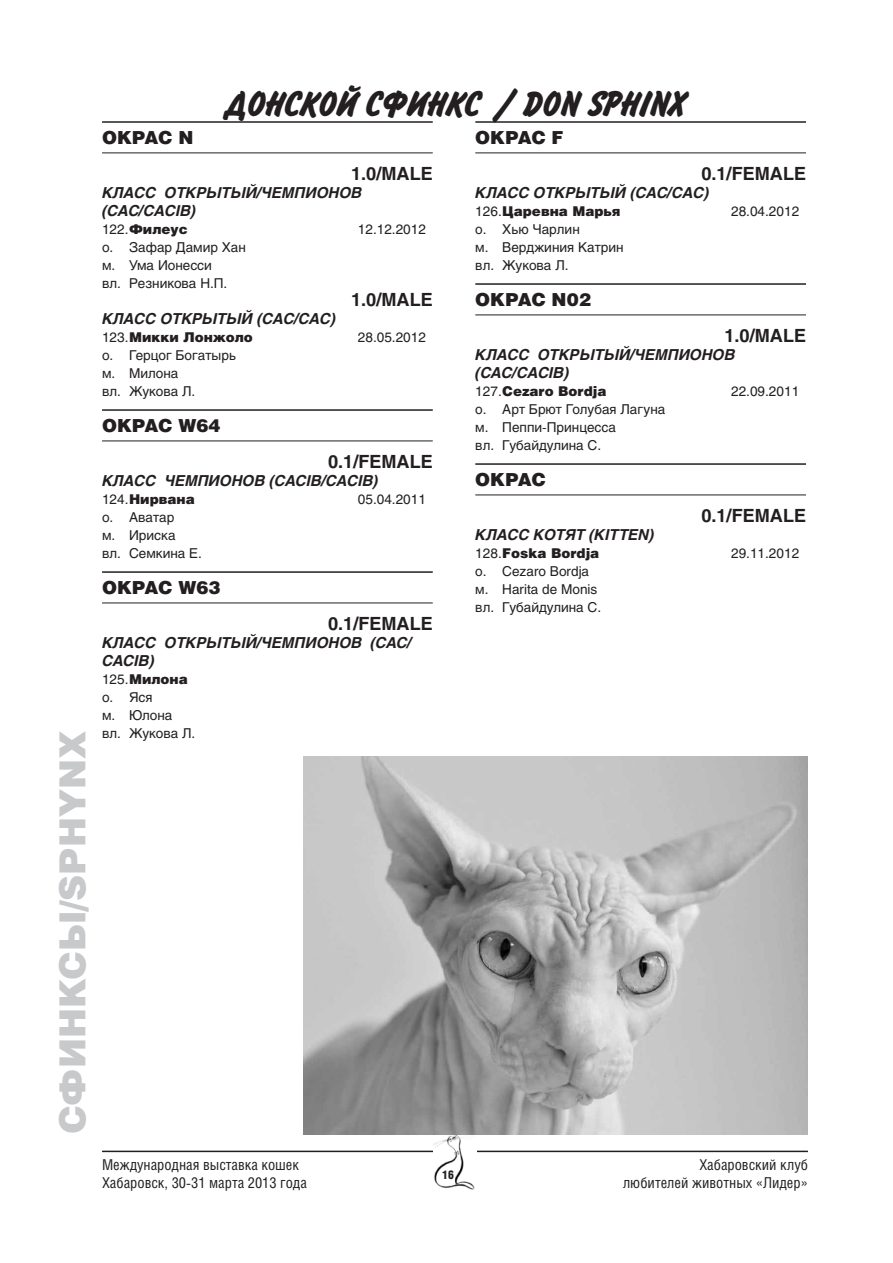
<style>
.page{position:relative;width:893px;height:1263px;background:#fff}
.page>*{position:absolute;margin:0;border:0;box-sizing:border-box;transform-origin:0 0}
.t1{font:700 36px "Inform C";color:#231f20}
.t2{font:900 36px "Helios";color:#c7c9cb}
.t3{font:700 18px "Helios";color:#231f20}
.t4{font:900 18px "Helios";color:#231f20}
.t5{font:italic 700 15px/18px "Helios";color:#231f20}
.t6{font:15px/18px "Helios Cond";color:#231f20}
.t7{font:13.5px/18px "Helios";color:#231f20}
.t8{font:900 13.5px "Helios";color:#231f20}
.t9{font:900 12px "Helios Cond";color:#221e1f}
.s1{font-weight:400}
.s2{font-weight:900}
</style>
<div class="page">
<hr style="left:102px;top:1151px;width:706px;height:1px;background:#231f20">
<img style="left:434px;top:1134px;width:42px;height:56px">
<hr style="left:102px;top:121px;width:331px;height:2px;background:#231f20">
<hr style="left:102px;top:153px;width:331px;height:1px;background:#231f20">
<hr style="left:102px;top:409px;width:331px;height:2px;background:#231f20">
<hr style="left:102px;top:441px;width:331px;height:1px;background:#231f20">
<hr style="left:102px;top:571px;width:331px;height:2px;background:#231f20">
<hr style="left:102px;top:603px;width:331px;height:1px;background:#231f20">
<hr style="left:475px;top:121px;width:331px;height:2px;background:#231f20">
<hr style="left:475px;top:153px;width:331px;height:1px;background:#231f20">
<hr style="left:475px;top:283px;width:331px;height:2px;background:#231f20">
<hr style="left:475px;top:315px;width:331px;height:1px;background:#231f20">
<hr style="left:475px;top:463px;width:331px;height:2px;background:#231f20">
<hr style="left:475px;top:495px;width:331px;height:1px;background:#231f20">
<img style="left:304px;top:756px;width:504px;height:378px">
<h1 class="t2" style="left:50px;top:1134px;width:404px;rotate:-90deg">СФИНКСЫ/SPHYNX</h1>
<h2 class="t4" style="left:102px;top:126px;width:15px">ОКРАС</h2>
<h2 class="t4" style="left:178px;top:126px;width:17px">n</h2>
<h1 class="t1" style="left:224px;top:84px;width:461px">ДОНСКОЙ СФИНКС / DON SPHINX</h1>
<h2 class="t4" style="left:475px;top:126px;width:85px">Окрас f</h2>
<h2 class="t3" style="left:351px;top:163px;width:44px">1.0/MALE</h2>
<p class="t5" style="left:102px;top:184px;width:261px">Класс открытый/чемпионов (САС</p>
<p class="t5" style="left:139px;top:202px;width:58px">/CACIB)</p>
<p class="t8" style="left:102px;top:221px;width:87px"><span class="s1">122.</span>Филеус</p>
<p class="t7" style="left:358px;top:220px;width:70px">12.12.2012</p>
<p class="t7" style="left:102px;top:238px;width:145px">о. Зафар Дамир Хан м. Ума Ионесси<br>вл. Резникова Н.П.</p>
<h2 class="t3" style="left:351px;top:289px;width:44px">1.0/MALE</h2>
<p class="t5" style="left:102px;top:310px;width:172px">Класс открытый (САС</p>
<p class="t5" style="left:294px;top:310px;width:43px">/CAC)</p>
<p class="t8" style="left:102px;top:329px;width:152px"><span class="s1">123.</span>Микки Лонжоло</p>
<p class="t7" style="left:358px;top:328px;width:70px">28.05.2012</p>
<p class="t7" style="left:102px;top:346px;width:135px">о. Герцог Богатырь м. Милона<br>вл. Жукова Л.</p>
<h2 class="t4" style="left:102px;top:414px;width:15px">ОКРАС</h2>
<h2 class="t4" style="left:178px;top:414px;width:44px">W64</h2>
<h2 class="t3" style="left:328px;top:451px;width:44px">0.1/FEMALE</h2>
<p class="t5" style="left:102px;top:472px;width:183px">Класс чемпионов (САСI</p>
<p class="t5" style="left:311px;top:472px;width:69px">B/CACIB)</p>
<p class="t8" style="left:102px;top:491px;width:94px"><span class="s1">124.</span>Нирвана</p>
<p class="t7" style="left:358px;top:490px;width:70px">05.04.2011</p>
<p class="t7" style="left:102px;top:508px;width:101px">о. Аватар<br>м. Ириска<br>вл. Семкина Е.</p>
<h2 class="t4" style="left:102px;top:576px;width:15px">ОКРАС</h2>
<h2 class="t4" style="left:178px;top:576px;width:44px">W63</h2>
<h2 class="t3" style="left:328px;top:613px;width:44px">0.1/FEMALE</h2>
<p class="t5" style="left:102px;top:634px;width:285px">Класс открытый/чемпионов (САС</p>
<p class="t5" style="left:408px;top:634px;width:6px">/</p>
<p class="t5" style="left:102px;top:652px;width:54px">CACIB)</p>
<p class="t7" style="left:102px;top:670px;width:95px">125.<span class="s2">Милона </span>о. Яся<br>м. Юлона<br>вл. Жукова Л.</p>
<h2 class="t3" style="left:701px;top:163px;width:44px">0.1/FEMALE</h2>
<p class="t5" style="left:475px;top:184px;width:172px">Класс открытый (САС</p>
<p class="t5" style="left:668px;top:184px;width:43px">/CAC)</p>
<p class="t8" style="left:475px;top:203px;width:147px"><span class="s1">126.</span>Царевна Марья</p>
<p class="t7" style="left:731px;top:202px;width:70px">28.04.2012</p>
<p class="t7" style="left:475px;top:220px;width:150px">о. Хью Чарлин<br>м. Верджиния Катрин вл. Жукова Л.</p>
<h2 class="t4" style="left:475px;top:288px;width:117px">Окрас n02</h2>
<h2 class="t3" style="left:724px;top:325px;width:44px">1.0/MALE</h2>
<p class="t5" style="left:475px;top:346px;width:261px">Класс открытый/чемпионов (САС</p>
<p class="t5" style="left:513px;top:364px;width:58px">/CACIB)</p>
<p class="t8" style="left:475px;top:383px;width:133px"><span class="s1">127.</span> Сezaro Bordja</p>
<p class="t7" style="left:731px;top:382px;width:70px">22.09.2011</p>
<p class="t7" style="left:475px;top:400px;width:192px">о. Арт Брют Голубая Лагуна м. Пеппи-Принцесса<br>вл. Губайдулина С.</p>
<h2 class="t4" style="left:475px;top:468px;width:72px">Окрас</h2>
<h2 class="t3" style="left:701px;top:505px;width:44px">0.1/FEMALE</h2>
<p class="t5" style="left:475px;top:526px;width:180px">Класс котят (kitten)</p>
<p class="t8" style="left:475px;top:545px;width:125px"><span class="s1">128.</span>Foska Bordja</p>
<p class="t7" style="left:731px;top:544px;width:70px">29.11.2012</p>
<p class="t7" style="left:475px;top:562px;width:127px">о. Сezaro Bordja м. Harita de Monis вл. Губайдулина С.</p>
<p class="t6" style="left:102px;top:1155px;width:206px">Международная выставка кошек<br>Хабаровск, 30-31 марта 2013 года</p>
<p class="t6" style="left:623px;top:1155px;width:186px;text-align:right">Хабаровский клуб<br>любителей животных «Лидер»</p>
<p class="t9" style="left:442px;top:1168px;width:14px">16</p>
</div>
